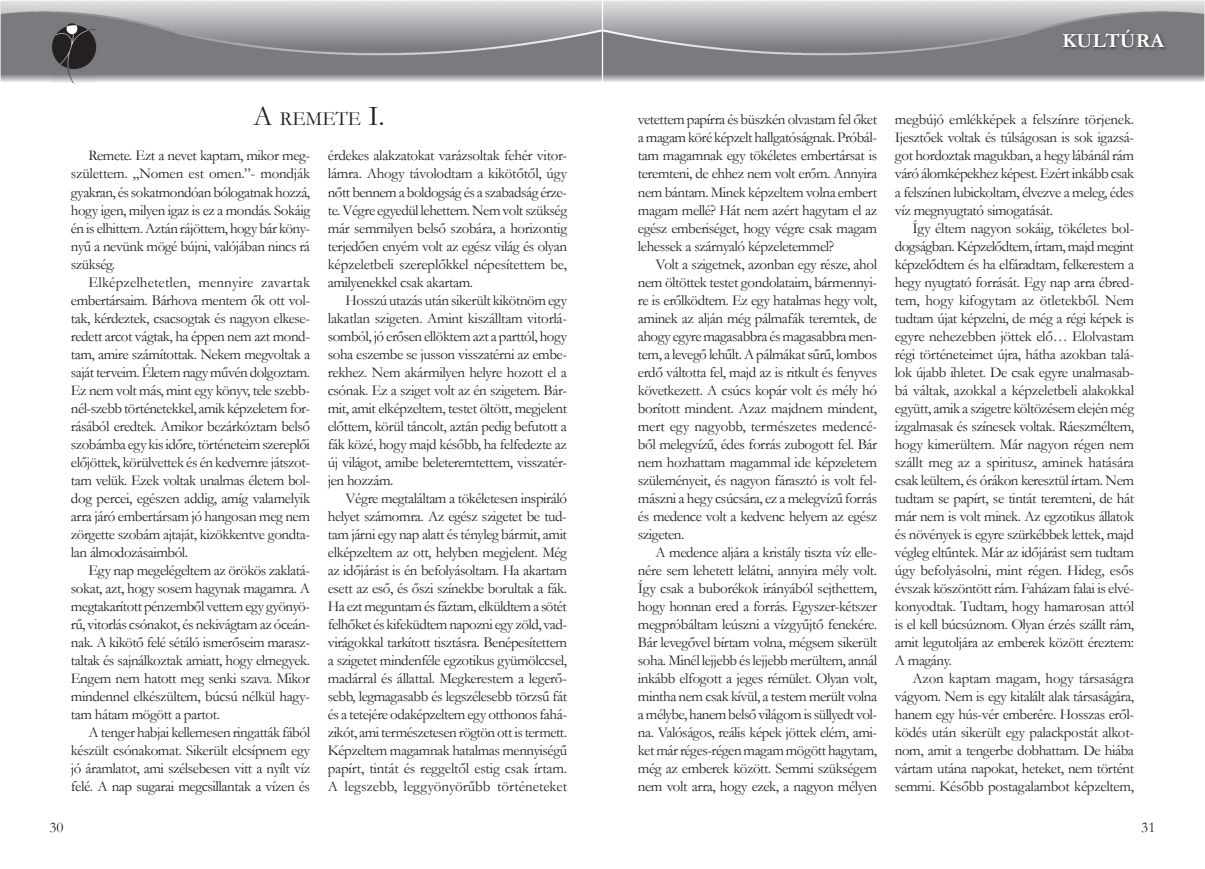
<style>
.page{position:relative;width:1205px;height:869px;background:#fff}
.page>*{position:absolute;margin:0;border:0;box-sizing:border-box;transform-origin:0 0}
.t1{font:20.12px "Garamond";color:#231f20}
.t2{font:700 20px "Garamond";color:#fff;scale:1.05 1}
.t3{font:15px/18px "Garamond";letter-spacing:-.03em;color:#231f20;text-align:justify}
.s1{font-size:28.75px}
</style>
<div class="page">
<img style="left:1px;top:1px;width:1203px;height:81px">
<img style="left:51px;top:22px;width:46px;height:62px">
<img style="left:1061px;top:28px;width:107px;height:23px">
<h1 class="t1" style="left:253px;top:105px;width:133px"><span class="s1">A</span> REMETE <span class="s1">I.</span></h1>
<p class="t3" style="left:71px;top:146px;width:241px;text-indent:18px">Remete. Ezt a nevet kaptam, mikor meg&shy;születtem. „Nomen est omen.”- mondják gyakran, és sokatmondóan bólogatnak hozzá, hogy igen, milyen igaz is ez a mondás. Sokáig én is elhittem. Aztán rájöttem, hogy bár köny&shy;nyű a nevünk mögé bújni, valójában nincs rá szükség.</p>
<p class="t3" style="left:71px;top:272px;width:241px;text-indent:18px">Elképzelhetetlen, mennyire zavartak embertársaim. Bárhova mentem ők ott vol&shy;tak, kérdeztek, csacsogtak és nagyon elkese&shy;redett arcot vágtak, ha éppen nem azt mond&shy;tam, amire számítottak. Nekem megvoltak a saját terveim. Életem nagy művén dolgoztam.<br>Ez nem volt más, mint egy könyv, tele szebb&shy;nél-szebb történetekkel, amik képzeletem for&shy;rásából eredtek. Amikor bezárkóztam belső szobámba egy kis időre, történeteim szereplői előjöttek, körülvettek és én kedvemre játszot&shy;tam velük. Ezek voltak unalmas életem bol&shy;dog percei, egészen addig, amíg valamelyik arra járó embertársam jó hangosan meg nem zörgette szobám ajtaját, kizökkentve gondta&shy;lan álmodozásaimból.</p>
<p class="t3" style="left:71px;top:560px;width:241px;text-indent:18px">Egy nap megelégeltem az örökös zaklatá&shy;sokat, azt, hogy sosem hagynak magamra. A megtakarított pénzemből vettem egy gyönyö&shy;rű, vitorlás csónakot, és nekivágtam az óceán&shy;nak. A kikötő felé sétáló ismerőseim marasz&shy;taltak és sajnálkoztak amiatt, hogy elmegyek.<br>Engem nem hatott meg senki szava. Mikor mindennel elkészültem, búcsú nélkül hagy&shy;tam hátam mögött a partot.</p>
<p class="t3" style="left:71px;top:722px;width:241px;text-indent:18px">A tenger habjai kellemesen ringatták fából készült csónakomat. Sikerült elcsípnem egy jó áramlatot, ami szélsebesen vitt a nyílt víz felé. A nap sugarai megcsillantak a vízen és</p>
<p class="t3" style="left:328px;top:146px;width:241px">érdekes alakzatokat varázsoltak fehér vitor&shy;lámra. Ahogy távolodtam a kikötőtől, úgy nőtt bennem a boldogság és a szabadság érze&shy;te. Végre egyedül lehettem. Nem volt szükség már semmilyen belső szobára, a horizontig terjedően enyém volt az egész világ és olyan képzeletbeli szereplőkkel népesítettem be, amilyenekkel csak akartam.</p>
<p class="t3" style="left:328px;top:290px;width:241px;text-indent:18px">Hosszú utazás után sikerült kikötnöm egy lakatlan szigeten. Amint kiszálltam vitorlá&shy;somból, jó erősen ellöktem azt a parttól, hogy soha eszembe se jusson visszatérni az embe&shy;rekhez. Nem akármilyen helyre hozott el a csónak. Ez a sziget volt az én szigetem. Bár&shy;mit, amit elképzeltem, testet öltött, megjelent előttem, körül táncolt, aztán pedig befutott a fák közé, hogy majd később, ha felfedezte az új világot, amibe beleteremtettem, visszatér&shy;jen hozzám.</p>
<p class="t3" style="left:328px;top:488px;width:241px;text-indent:18px">Végre megtaláltam a tökéletesen inspiráló helyet számomra. Az egész szigetet be tud&shy;tam járni egy nap alatt és tényleg bármit, amit elképzeltem az ott, helyben megjelent. Még az időjárást is én befolyásoltam. Ha akartam esett az eső, és őszi színekbe borultak a fák.<br>Ha ezt meguntam és fáztam, elküldtem a sötét felhőket és kifeküdtem napozni egy zöld, vad&shy;virágokkal tarkított tisztásra. Benépesítettem a szigetet mindenféle egzotikus gyümölccsel, madárral és állattal. Megkerestem a legerő&shy;sebb, legmagasabb és legszélesebb törzsű fát és a tetejére odaképzeltem egy otthonos fahá&shy;zikót, ami természetesen rögtön ott is termett.<br>Képzeltem magamnak hatalmas mennyiségű papírt, tintát és reggeltől estig csak írtam.<br>A legszebb, leggyönyörűbb történeteket</p>
<p class="t3" style="left:50px;top:817px;width:16px">30</p>
<h2 class="t2" style="left:1062px;top:27px;width:99px">KULTÚRA</h2>
<p class="t3" style="left:638px;top:110px;width:241px">vetettem papírra és büszkén olvastam fel őket a magam köré képzelt hallgatóságnak. Próbál&shy;tam magamnak egy tökéletes embertársat is teremteni, de ehhez nem volt erőm. Annyira nem bántam. Minek képzeltem volna embert magam mellé? Hát nem azért hagytam el az egész emberiséget, hogy végre csak magam lehessek a szárnyaló képzeletemmel?</p>
<p class="t3" style="left:638px;top:254px;width:241px;text-indent:18px">Volt a szigetnek, azonban egy része, ahol nem öltöttek testet gondolataim, bármennyi&shy;re is erőlködtem. Ez egy hatalmas hegy volt, aminek az alján még pálmafák teremtek, de ahogy egyre magasabbra és magasabbra men&shy;tem, a levegő lehűlt. A pálmákat sűrű, lombos erdő váltotta fel, majd az is ritkult és fenyves következett. A csúcs kopár volt és mély hó borított mindent. Azaz majdnem mindent, mert egy nagyobb, természetes medencé&shy;ből melegvízű, édes forrás zubogott fel. Bár nem hozhattam magammal ide képzeletem szüleményeit, és nagyon fárasztó is volt fel&shy;mászni a hegy csúcsára, ez a melegvízű forrás és medence volt a kedvenc helyem az egész szigeten.</p>
<p class="t3" style="left:638px;top:542px;width:241px;text-indent:18px">A medence aljára a kristály tiszta víz elle&shy;nére sem lehetett lelátni, annyira mély volt.<br>Így csak a buborékok irányából sejthettem, hogy honnan ered a forrás. Egyszer-kétszer megpróbáltam leúszni a vízgyűjtő fenekére.<br>Bár levegővel bírtam volna, mégsem sikerült soha. Minél lejjebb és lejjebb merültem, annál inkább elfogott a jeges rémület. Olyan volt, mintha nem csak kívül, a testem merült volna a mélybe, hanem belső világom is süllyedt vol&shy;na. Valóságos, reális képek jöttek elém, ami&shy;ket már réges-régen magam mögött hagytam, még az emberek között. Semmi szükségem nem volt arra, hogy ezek, a nagyon mélyen</p>
<p class="t3" style="left:895px;top:110px;width:241px">megbújó emlékképek a felszínre törjenek.<br>Ijesztőek voltak és túlságosan is sok igazsá&shy;got hordoztak magukban, a hegy lábánál rám váró álomképekhez képest. Ezért inkább csak a felszínen lubickoltam, élvezve a meleg, édes víz megnyugtató simogatását.</p>
<p class="t3" style="left:895px;top:218px;width:241px;text-indent:18px">Így éltem nagyon sokáig, tökéletes bol&shy;dogságban. Képzelődtem, írtam, majd megint képzelődtem és ha elfáradtam, felkerestem a hegy nyugtató forrását. Egy nap arra ébred&shy;tem, hogy kifogytam az ötletekből. Nem tudtam újat képzelni, de még a régi képek is egyre nehezebben jöttek elő… Elolvastam régi történeteimet újra, hátha azokban talá&shy;lok újabb ihletet. De csak egyre unalmasab&shy;bá váltak, azokkal a képzeletbeli alakokkal együtt, amik a szigetre költözésem elején még izgalmasak és színesek voltak. Ráeszméltem, hogy kimerültem. Már nagyon régen nem szállt meg az a spiritusz, aminek hatására csak leültem, és órákon keresztül írtam. Nem tudtam se papírt, se tintát teremteni, de hát már nem is volt minek. Az egzotikus állatok és növények is egyre szürkébbek lettek, majd végleg eltűntek. Már az időjárást sem tudtam úgy befolyásolni, mint régen. Hideg, esős évszak köszöntött rám. Faházam falai is elvé&shy;konyodtak. Tudtam, hogy hamarosan attól is el kell búcsúznom. Olyan érzés szállt rám, amit legutoljára az emberek között éreztem:<br>A magány.</p>
<p class="t3" style="left:895px;top:668px;width:241px;text-indent:18px">Azon kaptam magam, hogy társaságra vágyom. Nem is egy kitalált alak társaságára, hanem egy hús-vér emberére. Hosszas eről&shy;ködés után sikerült egy palackpostát alkot&shy;nom, amit a tengerbe dobhattam. De hiába vártam utána napokat, heteket, nem történt semmi. Később postagalambot képzeltem,</p>
<p class="t3" style="left:1141px;top:817px;width:16px">31</p>
</div>
